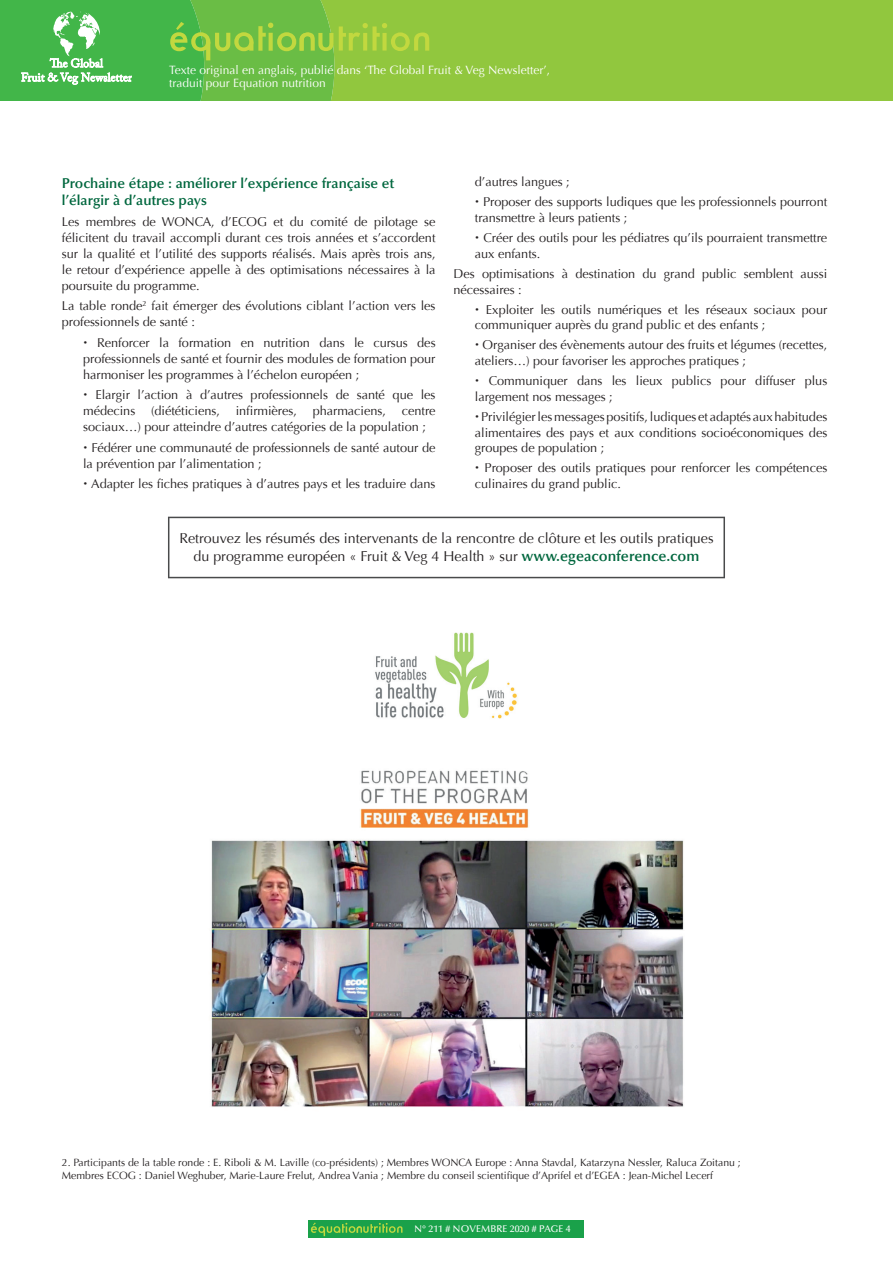
<style>
.page{position:relative;width:893px;height:1263px;background:#fff}
.page>*{position:absolute;margin:0;border:0;box-sizing:border-box;transform-origin:0 0}
.t1{font:14.25px/18px "Optima LT Std";color:#231f20;text-align:center}
.t2{font:600 14.25px/17.9px "Optima LT Std";color:#00673e}
.t3{font:12.75px/16px "Optima LT Std";letter-spacing:-.005em;color:#231f20}
.t4{font:12px/13.5px "Optima LT Std";color:#fff}
.t5{font:10.5px/12.6px "Optima LT Std";color:#231f20}
.t6{font:500 9.75px "Optima";color:#fff}
.s1{font-weight:600;font-size:15px;color:#00673e}
</style>
<div class="page">
<div style="left:309px;top:1220px;width:275px;height:18px;background:#1aa14a"></div>
<svg style="left:311px;top:1222px;width:91px;height:14px"></svg>
<div style="left:429px;top:0;width:464px;height:101px;background:#91c73e"></div>
<svg style="left:0;top:0;width:429px;height:101px;background:#6bbf4b"></svg>
<svg style="left:168px;top:517px;width:557px;height:61px"></svg>
<img style="left:211px;top:770px;width:473px;height:337px">
<img style="left:375px;top:632px;width:142px;height:87px">
<p class="t4" style="left:169px;top:63px;width:382px">Texte original en anglais, publié dans ‘The Global Fruit &amp; Veg Newsletter’, traduit pour Equation nutrition</p>
<p class="t2" style="left:62px;top:174px;width:334px">Prochaine étape : améliorer l’expérience française et l’élargir à d’autres pays</p>
<p class="t3" style="left:62px;top:214px;width:375px;text-align:justify">Les membres de WONCA, d’ECOG et du comité de pilotage se félicitent du travail accompli durant ces trois années et s’accordent sur la qualité et l’utilité des supports réalisés. Mais après trois ans, le retour d’expérience appelle à des optimisations nécessaires à la poursuite du programme.</p>
<p class="t3" style="left:62px;top:298px;width:375px">La table ronde<sup>2</sup> fait émerger des évolutions ciblant l’action vers les professionnels de santé :</p>
<p class="t3" style="left:83px;top:334px;width:354px;text-align:justify;text-indent:14px">Renforcer la formation en nutrition dans le cursus des professionnels de santé et fournir des modules de formation pour harmoniser les programmes à l’échelon européen ;</p>
<p class="t3" style="left:83px;top:387px;width:354px;text-align:justify;text-indent:12px">Elargir l’action à d’autres professionnels de santé que les médecins (diététiciens, infirmières, pharmaciens, centre sociaux…) pour atteindre d’autres catégories de la population ;</p>
<p class="t3" style="left:83px;top:439px;width:354px;text-indent:8px">Fédérer une communauté de professionnels de santé autour de la prévention par l’alimentation ;</p>
<p class="t3" style="left:91px;top:476px;width:346px">Adapter les fiches pratiques à d’autres pays et les traduire dans</p>
<p class="t3" style="left:483px;top:172px;width:346px;line-height:20px;text-indent:-8px">d’autres langues ;<br>Proposer des supports ludiques que les professionnels pourront</p>
<p class="t3" style="left:483px;top:208px;width:345px;line-height:20px;text-indent:-9px">transmettre à leurs patients ;<br>Créer des outils pour les pédiatres qu’ils pourraient transmettre</p>
<p class="t3" style="left:454px;top:244px;width:375px;line-height:20px;text-indent:21px">aux enfants.<br>Des optimisations à destination du grand public semblent aussi</p>
<p class="t3" style="left:486px;top:279px;width:343px;line-height:20px;text-indent:-32px">nécessaires :<br>Exploiter les outils numériques et les réseaux sociaux pour</p>
<p class="t3" style="left:483px;top:315px;width:346px;line-height:20px;text-indent:-8px">communiquer auprès du grand public et des enfants ;<br>Organiser des évènements autour des fruits et légumes (recettes,</p>
<p class="t3" style="left:489px;top:351px;width:340px;line-height:20px;text-indent:-14px">ateliers…) pour favoriser les approches pratiques ;<br>Communiquer dans les lieux publics pour diffuser plus</p>
<p class="t3" style="left:481px;top:387px;width:348px;line-height:20px;text-indent:-6px">largement nos messages ;<br>Privilégier les messages positifs, ludiques et adaptés aux habitudes</p>
<p class="t3" style="left:475px;top:424px;width:354px">alimentaires des pays et aux conditions socioéconomiques des groupes de population ;</p>
<p class="t3" style="left:475px;top:460px;width:354px;text-indent:10px">Proposer des outils pratiques pour renforcer les compétences culinaires du grand public.</p>
<p class="t1" style="left:179px;top:529px;width:536px">Retrouvez les résumés des intervenants de la rencontre de clôture et les outils pratiques du programme européen « Fruit &amp; Veg 4 Health » sur <span class="s1">www.egeaconference.com</span></p>
<p class="t5" style="left:62px;top:1156px;width:680px">2. Participants de la table ronde : E. Riboli &amp; M. Laville (co-présidents) ; Membres WONCA Europe : Anna Stavdal, Katarzyna Nessler, Raluca Zoitanu ;<br>Membres ECOG : Daniel Weghuber, Marie-Laure Frelut, Andrea Vania ; Membre du conseil scientifique d’Aprifel et d’EGEA : Jean-Michel Lecerf</p>
<p class="t6" style="left:415px;top:1223px;width:157px">N° 211 # NOVEMBRE 2020 # PAGE 4</p>
</div>
